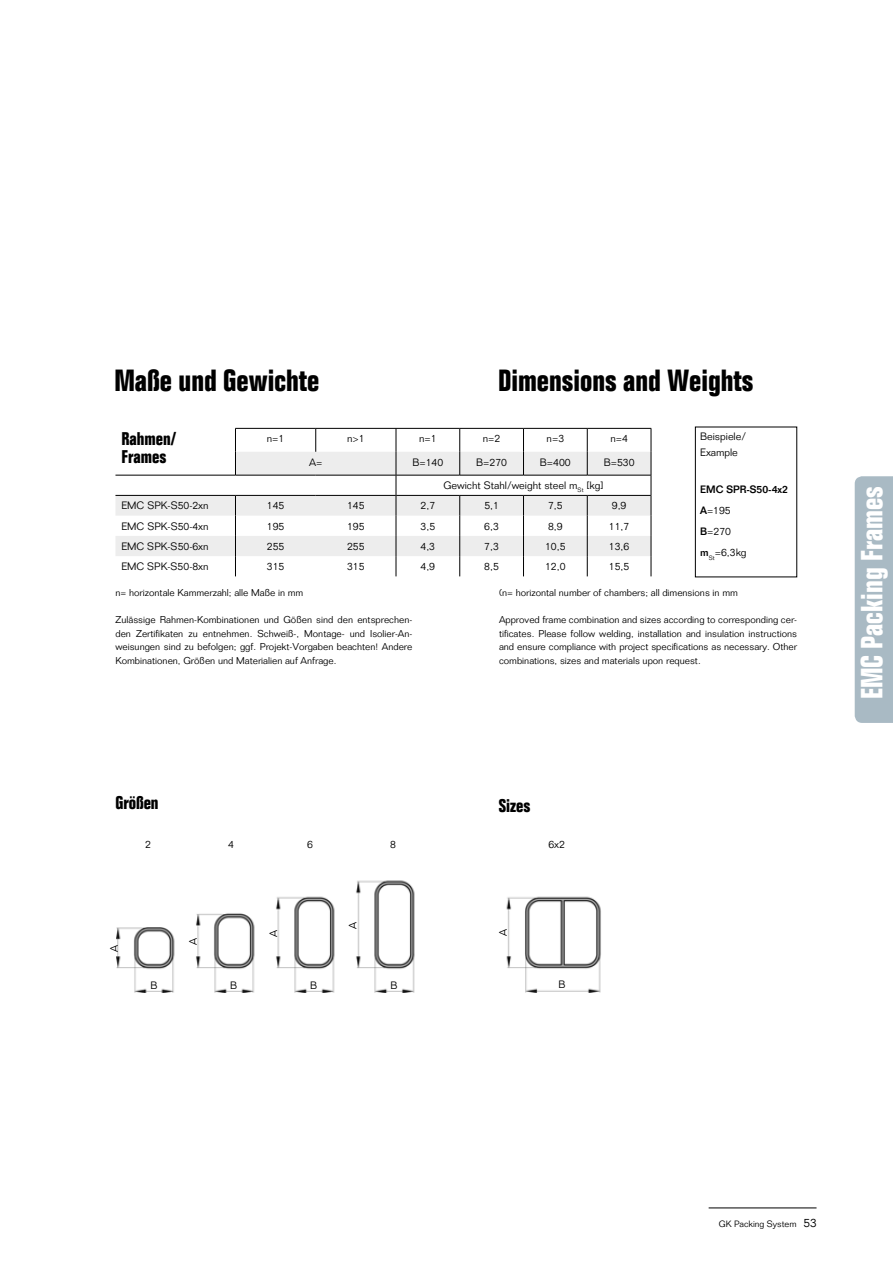
<style>
.page{position:relative;width:893px;height:1263px;background:#fff}
.page>*{position:absolute;margin:0;border:0;box-sizing:border-box;transform-origin:0 0}
.t1{font:700 condensed 30px "Folio";color:#000}
.t2{font:700 condensed 30px "Folio";color:#fff}
.t3{font:700 condensed 18px/18px "Folio";color:#000}
.t4{font:300 10.5px/16.2px "Folio";color:#000}
.t5{font:500 10.5px/21px "Folio";color:#000}
.t6{font:300 9.75px/13.5px "Folio";color:#000;text-align:justify}
.t7{font:300 9px "Folio";color:#000}
.s1{font-weight:300}
.s2{font-size:12px}
</style>
<div class="page">
<hr style="left:709px;top:1208px;width:107px;height:1px;background:#000">
<div style="left:855px;top:476px;width:38px;height:247px;background:#a9bac4"></div>
<svg style="left:115px;top:428px;width:537px;height:148px"></svg>
<div style="left:695px;top:427px;width:102px;height:150px;border:1px solid #000"></div>
<img style="left:117px;top:880px;width:298px;height:113px">
<img style="left:506px;top:896px;width:95px;height:96px">
<h1 class="t1" style="left:114px;top:363px;width:206px">Maße und Gewichte</h1>
<h1 class="t1" style="left:498px;top:363px;width:257px">Dimensions and Weights</h1>
<h2 class="t3" style="left:121px;top:430px;width:56px">Rahmen/<br>Frames</h2>
<p class="t4" style="left:267px;top:430px;width:19px">n=1</p>
<p class="t4" style="left:347px;top:430px;width:19px">n&gt;1</p>
<p class="t4" style="left:419px;top:430px;width:19px">n=1</p>
<p class="t4" style="left:483px;top:430px;width:19px">n=2</p>
<p class="t4" style="left:547px;top:430px;width:19px">n=3</p>
<p class="t4" style="left:610px;top:430px;width:19px">n=4</p>
<p class="t4" style="left:309px;top:454px;width:15px">A=</p>
<p class="t4" style="left:412px;top:454px;width:32px">B=140</p>
<p class="t4" style="left:476px;top:454px;width:32px">B=270</p>
<p class="t4" style="left:540px;top:454px;width:32px">B=400</p>
<p class="t4" style="left:604px;top:454px;width:32px">B=530</p>
<p class="t4" style="left:443px;top:477px;width:162px">Gewicht Stahl/weight steel m<sub>St</sub> [kg]</p>
<p class="t4" style="left:121px;top:497px;width:89px">EMC SPK-S50-2xn</p>
<p class="t4" style="left:267px;top:497px;width:19px">145</p>
<p class="t4" style="left:347px;top:497px;width:19px">145</p>
<p class="t4" style="left:421px;top:497px;width:16px">2,7</p>
<p class="t4" style="left:484px;top:497px;width:16px">5,1</p>
<p class="t4" style="left:548px;top:497px;width:16px">7,5</p>
<p class="t4" style="left:612px;top:497px;width:16px">9,9</p>
<p class="t4" style="left:121px;top:518px;width:89px">EMC SPK-S50-4xn</p>
<p class="t4" style="left:267px;top:518px;width:19px">195</p>
<p class="t4" style="left:347px;top:518px;width:19px">195</p>
<p class="t4" style="left:421px;top:518px;width:16px">3,5</p>
<p class="t4" style="left:484px;top:518px;width:16px">6,3</p>
<p class="t4" style="left:548px;top:518px;width:16px">8,9</p>
<p class="t4" style="left:609px;top:518px;width:22px">11,7</p>
<p class="t4" style="left:121px;top:538px;width:89px">EMC SPK-S50-6xn</p>
<p class="t4" style="left:267px;top:538px;width:19px">255</p>
<p class="t4" style="left:347px;top:538px;width:19px">255</p>
<p class="t4" style="left:421px;top:538px;width:16px">4,3</p>
<p class="t4" style="left:484px;top:538px;width:16px">7,3</p>
<p class="t4" style="left:545px;top:538px;width:22px">10,5</p>
<p class="t4" style="left:609px;top:538px;width:22px">13,6</p>
<p class="t4" style="left:121px;top:558px;width:89px">EMC SPK-S50-8xn</p>
<p class="t4" style="left:267px;top:558px;width:19px">315</p>
<p class="t4" style="left:347px;top:558px;width:19px">315</p>
<p class="t4" style="left:421px;top:558px;width:16px">4,9</p>
<p class="t4" style="left:484px;top:558px;width:16px">8,5</p>
<p class="t4" style="left:545px;top:558px;width:22px">12,0</p>
<p class="t4" style="left:609px;top:558px;width:22px">15,5</p>
<p class="t4" style="left:700px;top:428px;width:47px">Beispiele/<br>Example</p>
<p class="t5" style="left:700px;top:479px;width:89px">EMC SPR-S50-4x2<br>A<span class="s1">=195<br></span>B<span class="s1">=270<br></span>m<sub>St</sub><span class="s1">=6,3kg</span></p>
<p class="t6" style="left:115px;top:586px;width:189px">n= horizontale Kammerzahl; alle Maße in mm</p>
<p class="t6" style="left:115px;top:613px;width:298px">Zulässige Rahmen-Kombinationen und Gößen sind den entsprechen&shy;den Zertifikaten zu entnehmen. Schweiß-, Montage- und Isolier-An&shy;weisungen sind zu befolgen; ggf. Projekt-Vorgaben beachten! Andere Kombinationen, Größen und Materialien auf Anfrage.</p>
<p class="t6" style="left:499px;top:586px;width:240px">(n= horizontal number of chambers; all dimensions in mm</p>
<p class="t6" style="left:499px;top:613px;width:300px">Approved frame combination and sizes according to corresponding cer&shy;tificates. Please follow welding, installation and insulation instructions and ensure compliance with project specifications as necessary. Other combinations, sizes and materials upon request.</p>
<h2 class="t3" style="left:115px;top:793px;width:45px">Größen</h2>
<h2 class="t3" style="left:499px;top:796px;width:33px">Sizes</h2>
<p class="t4" style="left:145px;top:836px;width:7px">2</p>
<p class="t4" style="left:228px;top:836px;width:7px">4</p>
<p class="t4" style="left:307px;top:836px;width:7px">6</p>
<p class="t4" style="left:390px;top:836px;width:7px">8</p>
<p class="t4" style="left:548px;top:836px;width:18px">6x2</p>
<p class="t4" style="left:106px;top:952px;width:9px;rotate:-90deg">A</p>
<p class="t4" style="left:185px;top:945px;width:9px;rotate:-90deg">A</p>
<p class="t4" style="left:265px;top:937px;width:9px;rotate:-90deg">A</p>
<p class="t4" style="left:345px;top:928px;width:9px;rotate:-90deg">A</p>
<p class="t4" style="left:151px;top:977px;width:9px">B</p>
<p class="t4" style="left:230px;top:977px;width:9px">B</p>
<p class="t4" style="left:310px;top:977px;width:9px">B</p>
<p class="t4" style="left:390px;top:977px;width:9px">B</p>
<p class="t4" style="left:495px;top:936px;width:9px;rotate:-90deg">A</p>
<p class="t4" style="left:558px;top:977px;width:9px">B</p>
<h1 class="t2" style="left:855px;top:699px;width:215px;rotate:-90deg">EMC Packing Frames</h1>
<p class="t7" style="left:719px;top:1218px;width:100px">GK Packing System <span class="s2">53</span></p>
</div>
